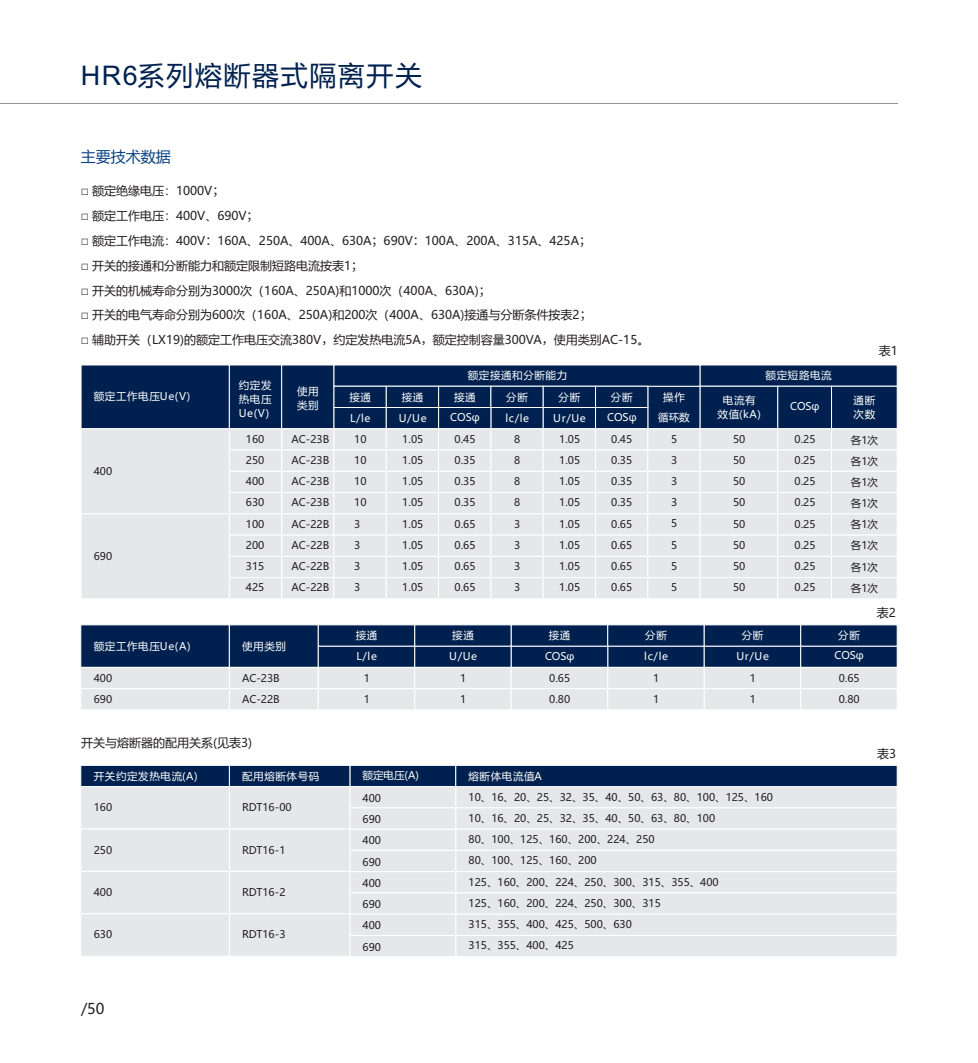
<style>
.page{position:relative;width:978px;height:1063px;background:#fff}
.page>*{position:absolute;margin:0;border:0;box-sizing:border-box;transform-origin:0 0}
.t1{font:27px "Microsoft Ya Hei";letter-spacing:.06em;color:#00214f}
.t2{font:15px "Microsoft Ya Hei";color:#0c4283}
.t3{font:14.7px "Microsoft Ya Hei";color:#231f20}
.t4{font:12px "Microsoft Ya Hei";color:#231f20}
.t5{font:10.5px/21.1px "Microsoft Ya Hei";color:#231f20;text-align:justify}
.t6{font:10.5px/13.8px "Microsoft Ya Hei";letter-spacing:.06em;color:#fff}
.s1{font-family:"Arial"}
.s2{font-family:"Source Han Sans CN"}
</style>
<div class="page">
<svg style="left:81px;top:365px;width:817px;height:233px;background:#abb5c2"></svg>
<svg style="left:80px;top:765px;width:818px;height:191px;background:#cfd3d9"></svg>
<svg style="left:80px;top:624px;width:818px;height:85px;background:#7b8ba1"></svg>
<hr style="left:0;top:103px;width:897px;height:1px;background:#939598">
<h1 class="t1" style="left:81px;top:63px;width:343px"><span class="s1">HR6</span>系列熔断器式隔离开关</h1>
<h2 class="t2" style="left:81px;top:149px;width:91px">主要技术数据</h2>
<p class="t4" style="left:81px;top:185px;width:145px">□ 额定绝缘电压：1000V<span class="s2">；</span></p>
<p class="t4" style="left:81px;top:210px;width:179px">□ 额定工作电压：400V、690V<span class="s2">；</span></p>
<p class="t4" style="left:81px;top:235px;width:512px">□ 额定工作电流：400V<span class="s2">：</span>160A、250A、400A、630A<span class="s2">；</span>690V<span class="s2">：</span>100A、200A、315A、425A<span class="s2">；</span></p>
<p class="t4" style="left:81px;top:260px;width:284px">□ 开关的接通和分断能力和额定限制短路电流按表1<span class="s2">；</span></p>
<p class="t4" style="left:81px;top:285px;width:411px">□ 开关的机械寿命分别为3000次（160A、250A)和1000次（400A、630A)<span class="s2">；</span></p>
<p class="t4" style="left:81px;top:310px;width:512px">□ 开关的电气寿命分别为600次（160A、250A)和200次（400A、630A)接通与分断条件按表2<span class="s2">；</span></p>
<p class="t4" style="left:81px;top:335px;width:570px">□ 辅助开关（LX19)的额定工作电压交流380V<span class="s2">，</span>约定发热电流5A<span class="s2">，</span>额定控制容量300VA<span class="s2">，</span>使用类别AC-15。</p>
<p class="t4" style="left:879px;top:345px;width:21px">表1</p>
<p class="t6" style="left:94px;top:391px;width:98px">额定工作电压Ue(V)</p>
<p class="t5" style="left:94px;top:462px;width:20px">400</p>
<p class="t5" style="left:94px;top:547px;width:20px">690</p>
<p class="t6" style="left:468px;top:369px;width:101px">额定接通和分断能力</p>
<p class="t6" style="left:766px;top:369px;width:68px">额定短路电流</p>
<p class="t6" style="left:239px;top:380px;width:34px;text-align:justify">约定发热电压Ue(V)</p>
<p class="t6" style="left:297px;top:385px;width:23px">使用类别</p>
<p class="t6" style="left:349px;top:391px;width:23px">接通</p>
<p class="t6" style="left:506px;top:391px;width:23px">分断</p>
<p class="t6" style="left:559px;top:391px;width:23px">分断</p>
<p class="t6" style="left:611px;top:391px;width:23px">分断</p>
<p class="t6" style="left:663px;top:391px;width:23px">操作</p>
<p class="t6" style="left:350px;top:412px;width:22px">L/le</p>
<p class="t6" style="left:450px;top:411px;width:31px">COSφ</p>
<p class="t6" style="left:607px;top:411px;width:31px">COSφ</p>
<p class="t6" style="left:402px;top:391px;width:23px">接通</p>
<p class="t6" style="left:454px;top:391px;width:23px">接通</p>
<p class="t6" style="left:718px;top:394px;width:45px;text-align:center">电流有效值(kA)</p>
<p class="t6" style="left:854px;top:394px;width:23px">通断次数</p>
<p class="t6" style="left:790px;top:400px;width:31px">COSφ</p>
<p class="t6" style="left:658px;top:411px;width:33px">循环数</p>
<p class="t6" style="left:399px;top:412px;width:29px">U/Ue</p>
<p class="t6" style="left:505px;top:412px;width:25px">lc/le</p>
<p class="t6" style="left:553px;top:412px;width:34px">Ur/Ue</p>
<p class="t5" style="left:402px;top:430px;width:23px">1.05<br>1.05<br>1.05<br>1.05<br>1.05<br>1.05<br>1.05<br>1.05</p>
<p class="t5" style="left:246px;top:430px;width:20px">160<br>250<br>400<br>630<br>100<br>200<br>315<br>425</p>
<p class="t5" style="left:354px;top:430px;width:14px;text-align:left">10<br>10<br>10<br>10<br>3<br>3<br>3<br>3</p>
<p class="t5" style="left:514px;top:430px;width:8px">8<br>8<br>8<br>8<br>3<br>3<br>3<br>3</p>
<p class="t5" style="left:671px;top:429px;width:8px">5<br>3<br>3<br>3<br>5<br>5<br>5<br>5</p>
<p class="t5" style="left:733px;top:430px;width:14px">50<br>50<br>50<br>50<br>50<br>50<br>50<br>50</p>
<p class="t5" style="left:794px;top:430px;width:23px">0.25<br>0.25<br>0.25<br>0.25<br>0.25<br>0.25<br>0.25<br>0.25</p>
<p class="t5" style="left:851px;top:430px;width:29px">各次各1次各1次各1次各1次各1次各1次各1次</p>
<p class="t5" style="left:559px;top:430px;width:23px">1.05<br>1.05<br>1.05<br>1.05<br>1.05<br>1.05<br>1.05<br>1.05</p>
<p class="t5" style="left:292px;top:430px;width:39px">AC-23B AC-23B AC-23B AC-23B AC-22B AC-22B AC-22B AC-22B</p>
<p class="t5" style="left:455px;top:430px;width:23px">0.45<br>0.35<br>0.35<br>0.35<br>0.65<br>0.65<br>0.65<br>0.65</p>
<p class="t5" style="left:611px;top:430px;width:23px">0.45<br>0.35<br>0.35<br>0.35<br>0.65<br>0.65<br>0.65<br>0.65</p>
<p class="t5" style="left:861px;top:430px;width:8px">1</p>
<p class="t4" style="left:877px;top:607px;width:21px">表2</p>
<p class="t6" style="left:94px;top:640px;width:98px">额定工作电压Ue(A)</p>
<p class="t6" style="left:242px;top:640px;width:45px">使用类别</p>
<p class="t6" style="left:356px;top:629px;width:23px">接通</p>
<p class="t6" style="left:645px;top:629px;width:23px">分断</p>
<p class="t6" style="left:742px;top:629px;width:23px">分断</p>
<p class="t6" style="left:838px;top:629px;width:23px">分断</p>
<p class="t6" style="left:356px;top:650px;width:22px">L/le</p>
<p class="t6" style="left:545px;top:650px;width:31px">COSφ</p>
<p class="t6" style="left:452px;top:629px;width:23px">接通</p>
<p class="t6" style="left:549px;top:629px;width:23px">接通</p>
<p class="t6" style="left:449px;top:650px;width:29px">U/Ue</p>
<p class="t6" style="left:644px;top:650px;width:25px">lc/le</p>
<p class="t6" style="left:736px;top:650px;width:34px">Ur/Ue</p>
<p class="t6" style="left:834px;top:650px;width:31px">COSφ</p>
<p class="t5" style="left:94px;top:668px;width:20px">400<br>690</p>
<p class="t5" style="left:242px;top:668px;width:39px">AC-23B<br>AC-22B</p>
<p class="t5" style="left:364px;top:668px;width:8px">1<br>1</p>
<p class="t5" style="left:460px;top:668px;width:8px">1<br>1</p>
<p class="t5" style="left:653px;top:668px;width:8px">1<br>1</p>
<p class="t5" style="left:750px;top:668px;width:8px">1<br>1</p>
<p class="t5" style="left:839px;top:668px;width:23px">0 65<br>0.80</p>
<p class="t5" style="left:549px;top:668px;width:23px">0 65</p>
<p class="t5" style="left:845px;top:668px;width:4px">.</p>
<p class="t5" style="left:549px;top:690px;width:23px">0.80</p>
<p class="t5" style="left:555px;top:668px;width:4px">.</p>
<p class="t4" style="left:81px;top:737px;width:173px">开关与熔断器的配用关系(见表3)</p>
<p class="t6" style="left:94px;top:770px;width:105px">开关约定发热电流(A)</p>
<p class="t5" style="left:94px;top:798px;width:20px">160</p>
<p class="t5" style="left:94px;top:840px;width:20px">250</p>
<p class="t5" style="left:94px;top:882px;width:20px">400</p>
<p class="t5" style="left:94px;top:925px;width:20px">630</p>
<p class="t6" style="left:363px;top:769px;width:58px">额定电压(A)</p>
<p class="t5" style="left:363px;top:788px;width:20px">400</p>
<p class="t5" style="left:363px;top:831px;width:20px">400</p>
<p class="t5" style="left:363px;top:873px;width:20px">400</p>
<p class="t5" style="left:363px;top:916px;width:20px">400</p>
<p class="t6" style="left:242px;top:770px;width:79px">配用熔断体号码</p>
<p class="t6" style="left:469px;top:770px;width:75px">熔断体电流值A</p>
<p class="t5" style="left:242px;top:798px;width:51px">RDT16-00</p>
<p class="t5" style="left:242px;top:840px;width:45px">RDT16-1</p>
<p class="t5" style="left:242px;top:882px;width:45px">RDT16-2</p>
<p class="t5" style="left:242px;top:925px;width:45px">RDT16-3</p>
<p class="t5" style="left:469px;top:787px;width:306px;text-align:left">10、16、20、25、32、35、40、50、63、80、100、125、160<br>10、16、20、25、32、35、40、50、63、80、100<br>80、100、125、160、200、224、250<br>80、100、125、160、200<br>125、160、200、224、250、300、315、355、400<br>125、160、200、224、250、300、315<br>315、355、400、425、500、630<br>315、355、400、425</p>
<p class="t5" style="left:363px;top:810px;width:20px">690</p>
<p class="t5" style="left:363px;top:852px;width:20px">690</p>
<p class="t5" style="left:363px;top:895px;width:20px">690</p>
<p class="t5" style="left:363px;top:937px;width:20px">690</p>
<p class="t4" style="left:877px;top:748px;width:21px">表3</p>
<h3 class="t3" style="left:81px;top:1002px;width:25px">/50</h3>
</div>
